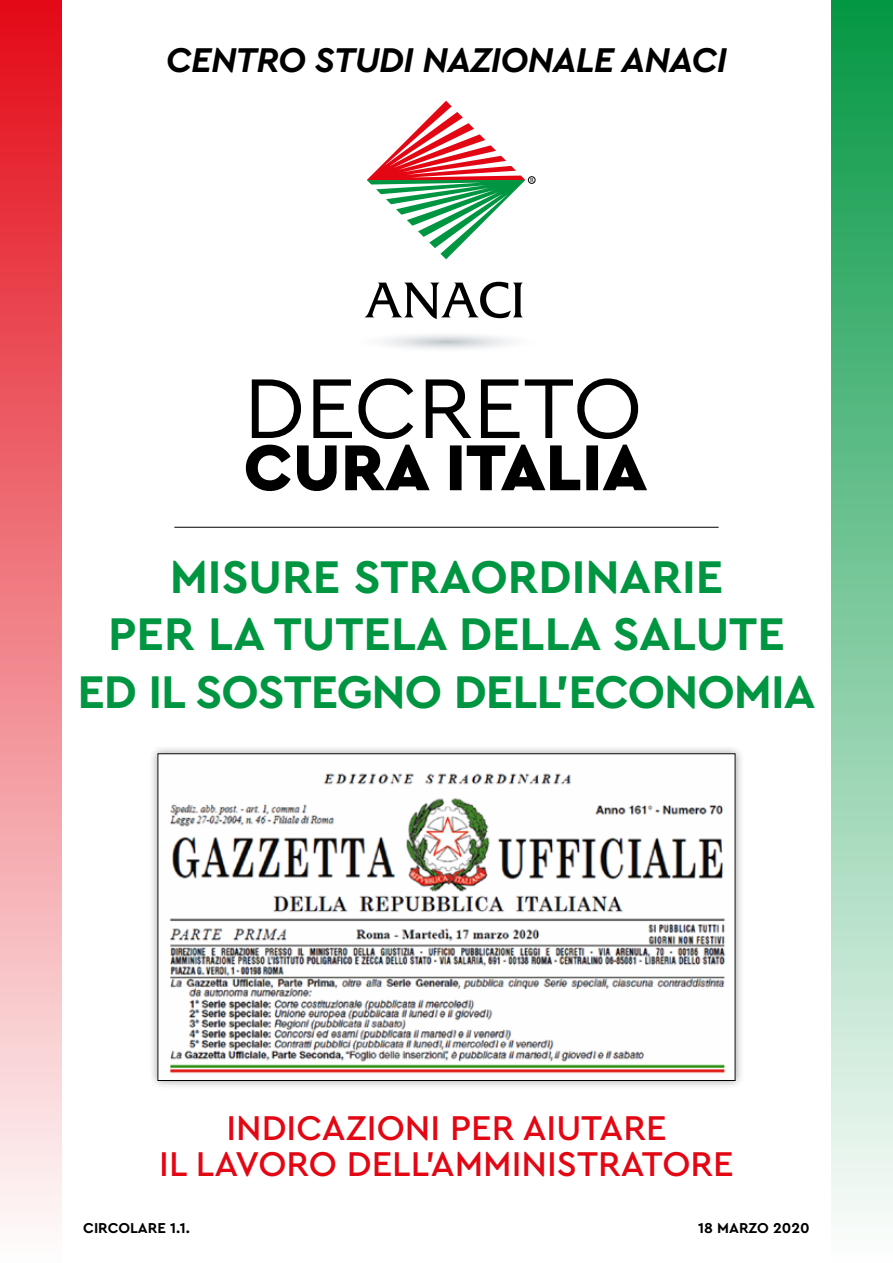
<style>
.page{position:relative;width:893px;height:1263px;background:#fff}
.page>*{position:absolute;margin:0;border:0;box-sizing:border-box;transform-origin:0 0}
.t1{font:700 48px/57.6px "Cera Pro";color:#009641;text-align:center}
.t2{font:500 36px/36px "Cera Pro";color:#e30613;text-align:center}
.t3{font:italic 700 36px "Cera Pro";letter-spacing:-.02em;color:#000}
.t4{font:700 15px "Cera Pro";color:#000}
</style>
<div class="page">
<svg style="left:382px;top:335px;width:130px;height:14px"></svg>
<svg style="left:365px;top:282px;width:158px;height:37px"></svg>
<div style="left:528px;top:176px;width:7px;height:8px;border:1px solid #000;border-radius:50%"></div>
<svg style="left:367px;top:101px;width:167px;height:158px"></svg>
<svg style="left:246px;top:378px;width:401px;height:113px"></svg>
<div style="left:0;top:0;width:62px;height:1263px;background:linear-gradient(to bottom,#e30916,#fefdfd)"></div>
<div style="left:831px;top:0;width:62px;height:1263px;background:linear-gradient(to bottom,#049743,#fdfefd)"></div>
<hr style="left:174px;top:527px;width:545px;height:1px;background:#000">
<div style="left:149px;top:744px;width:595px;height:346px;background:#000;opacity:.4"></div>
<img style="left:160px;top:755px;width:573px;height:324px">
<p class="t3" style="left:166px;top:36px;width:563px">CENTRO STUDI NAZIONALE ANACI</p>
<p class="t1" style="left:77px;top:546px;width:740px">MISURE STRAORDINARIE<br>PER LA TUTELA DELLA SALUTE<br>ED IL SOSTEGNO DELL’ECONOMIA</p>
<p class="t2" style="left:159px;top:1108px;width:576px">INDICAZIONI PER AIUTARE<br>IL LAVORO DELL’AMMINISTRATORE</p>
<p class="t4" style="left:83px;top:1217px;width:108px">CIRCOLARE 1.1.</p>
<p class="t4" style="left:698px;top:1217px;width:113px">18 MARZO 2020</p>
</div>
